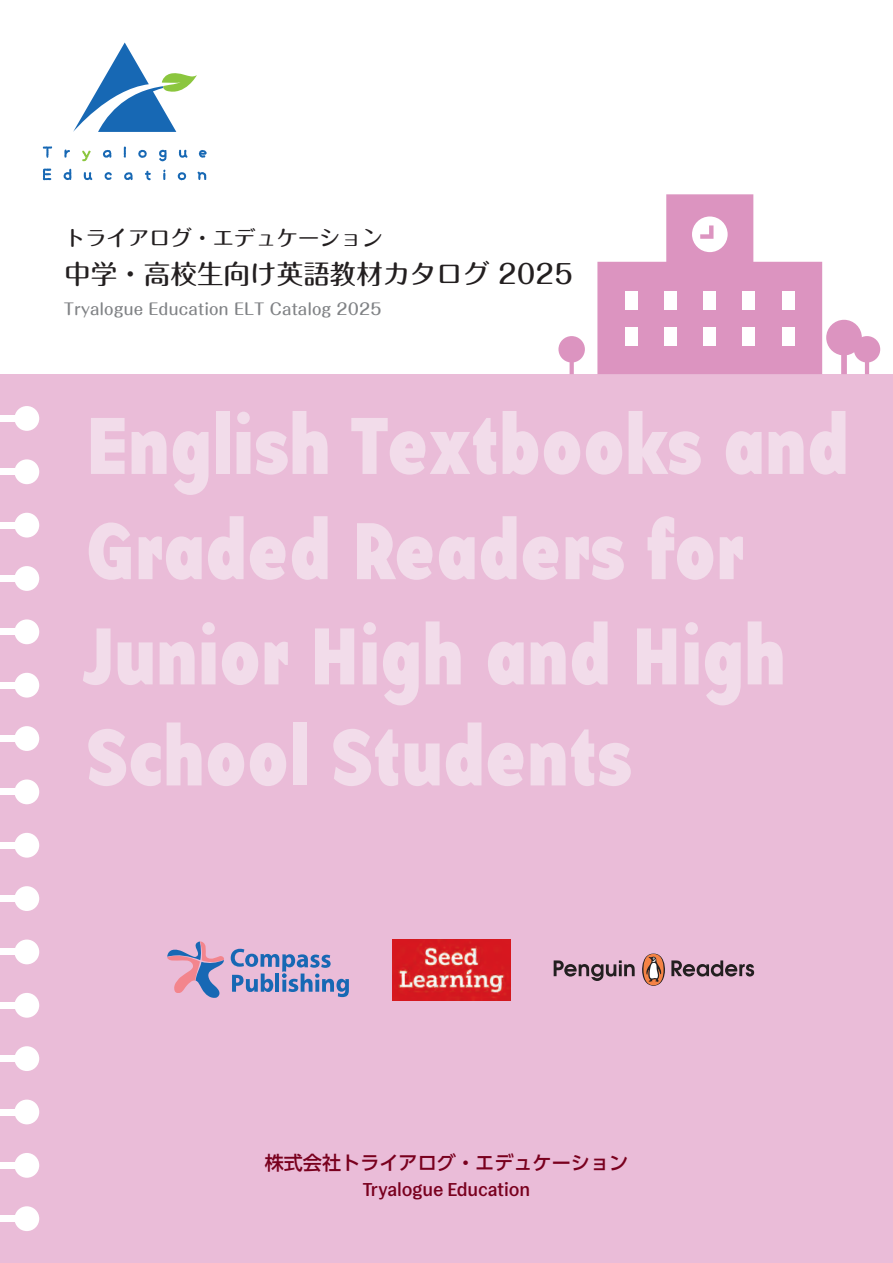
<style>
.page{position:relative;width:893px;height:1263px;background:#fff}
.page>*{position:absolute;margin:0;border:0;box-sizing:border-box;transform-origin:0 0}
.t1{font:700 84px/103.8px "Base 12 Sans OT";color:#f2dcea}
.t2{font:500 26.55px "Maru Fo Pro";color:#231f20}
.t3{font:500 21.3px "Maru Fo Pro";color:#231f20}
.t4{font:500 19.2px "UD Shin Go Pro";color:#79001e}
.t5{font:300 19.2px "Gal Gothic Variable Roman";letter-spacing:-.005em;color:#79001e}
.t6{font:500 15.9px "Maru Fo Pro";color:#808285}
</style>
<div class="page">
<div style="left:0;top:374px;width:893px;height:889px;background:#eabcd8"></div>
<svg style="left:597px;top:194px;width:283px;height:180px"></svg>
<svg style="left:558px;top:336px;width:27px;height:38px"></svg>
<div style="left:14px;top:406px;width:25px;height:25px;background:#fff;border-radius:50%"></div>
<div style="left:0;top:415px;width:27px;height:7px;background:#fff"></div>
<div style="left:14px;top:459px;width:25px;height:25px;background:#fff;border-radius:50%"></div>
<div style="left:0;top:469px;width:27px;height:6px;background:#fff"></div>
<div style="left:14px;top:513px;width:25px;height:24px;background:#fff;border-radius:50%"></div>
<div style="left:0;top:522px;width:27px;height:6px;background:#fff"></div>
<div style="left:14px;top:566px;width:25px;height:25px;background:#fff;border-radius:50%"></div>
<div style="left:0;top:575px;width:27px;height:7px;background:#fff"></div>
<div style="left:14px;top:619px;width:25px;height:25px;background:#fff;border-radius:50%"></div>
<div style="left:0;top:629px;width:27px;height:6px;background:#fff"></div>
<div style="left:14px;top:673px;width:25px;height:25px;background:#fff;border-radius:50%"></div>
<div style="left:0;top:682px;width:27px;height:6px;background:#fff"></div>
<div style="left:14px;top:726px;width:25px;height:25px;background:#fff;border-radius:50%"></div>
<div style="left:0;top:735px;width:27px;height:7px;background:#fff"></div>
<div style="left:14px;top:779px;width:25px;height:25px;background:#fff;border-radius:50%"></div>
<div style="left:0;top:789px;width:27px;height:6px;background:#fff"></div>
<div style="left:14px;top:833px;width:25px;height:25px;background:#fff;border-radius:50%"></div>
<div style="left:0;top:842px;width:27px;height:6px;background:#fff"></div>
<div style="left:14px;top:886px;width:25px;height:25px;background:#fff;border-radius:50%"></div>
<div style="left:0;top:895px;width:27px;height:7px;background:#fff"></div>
<div style="left:14px;top:939px;width:25px;height:25px;background:#fff;border-radius:50%"></div>
<div style="left:0;top:949px;width:27px;height:6px;background:#fff"></div>
<div style="left:14px;top:993px;width:25px;height:25px;background:#fff;border-radius:50%"></div>
<div style="left:0;top:1002px;width:27px;height:6px;background:#fff"></div>
<div style="left:14px;top:1046px;width:25px;height:25px;background:#fff;border-radius:50%"></div>
<div style="left:0;top:1055px;width:27px;height:7px;background:#fff"></div>
<div style="left:14px;top:1153px;width:25px;height:25px;background:#fff;border-radius:50%"></div>
<div style="left:0;top:1162px;width:27px;height:6px;background:#fff"></div>
<div style="left:14px;top:1206px;width:25px;height:25px;background:#fff;border-radius:50%"></div>
<div style="left:0;top:1215px;width:27px;height:7px;background:#fff"></div>
<div style="left:14px;top:1099px;width:25px;height:25px;background:#fff;border-radius:50%"></div>
<div style="left:0;top:1109px;width:27px;height:6px;background:#fff"></div>
<img style="left:393px;top:939px;width:118px;height:61px">
<svg style="left:167px;top:941px;width:57px;height:57px"></svg>
<svg style="left:231px;top:949px;width:118px;height:48px"></svg>
<svg style="left:554px;top:960px;width:81px;height:21px"></svg>
<svg style="left:671px;top:960px;width:83px;height:16px"></svg>
<svg style="left:642px;top:953px;width:23px;height:33px"></svg>
<div style="left:643px;top:954px;width:21px;height:31px;background:#f58345;border-radius:50%"></div>
<svg style="left:646px;top:957px;width:15px;height:25px"></svg>
<svg style="left:73px;top:43px;width:124px;height:89px"></svg>
<svg style="left:43px;top:146px;width:9px;height:12px"></svg>
<svg style="left:64px;top:149px;width:6px;height:9px"></svg>
<svg style="left:82px;top:151px;width:9px;height:10px"></svg>
<svg style="left:103px;top:150px;width:8px;height:8px"></svg>
<svg style="left:124px;top:146px;width:2px;height:12px"></svg>
<svg style="left:138px;top:150px;width:9px;height:8px"></svg>
<svg style="left:159px;top:150px;width:8px;height:11px"></svg>
<svg style="left:179px;top:150px;width:9px;height:8px"></svg>
<svg style="left:199px;top:150px;width:8px;height:8px"></svg>
<svg style="left:43px;top:168px;width:8px;height:12px"></svg>
<svg style="left:64px;top:169px;width:7px;height:11px"></svg>
<svg style="left:84px;top:172px;width:8px;height:8px"></svg>
<svg style="left:105px;top:172px;width:7px;height:8px"></svg>
<svg style="left:124px;top:172px;width:9px;height:8px"></svg>
<svg style="left:145px;top:171px;width:6px;height:9px"></svg>
<svg style="left:163px;top:170px;width:2px;height:10px"></svg>
<svg style="left:178px;top:172px;width:8px;height:8px"></svg>
<svg style="left:198px;top:172px;width:8px;height:8px"></svg>
<p class="t3" style="left:64px;top:221px;width:320px">トライアログ・エデュケーション</p>
<p class="t2" style="left:64px;top:253px;width:510px">中学・高校生向け英語教材カタログ 2025</p>
<p class="t6" style="left:64px;top:296px;width:319px">Tryalogue Education ELT Catalog 2025</p>
<p class="t1" style="left:86px;top:393px;width:764px">English Textbooks and<br>Graded Readers for<br>Junior High and High<br>School Students</p>
<p class="t4" style="left:265px;top:1147px;width:365px">株式会社トライアログ・エデュケーション</p>
<p class="t5" style="left:363px;top:1177px;width:169px">Tryalogue Education</p>
</div>
